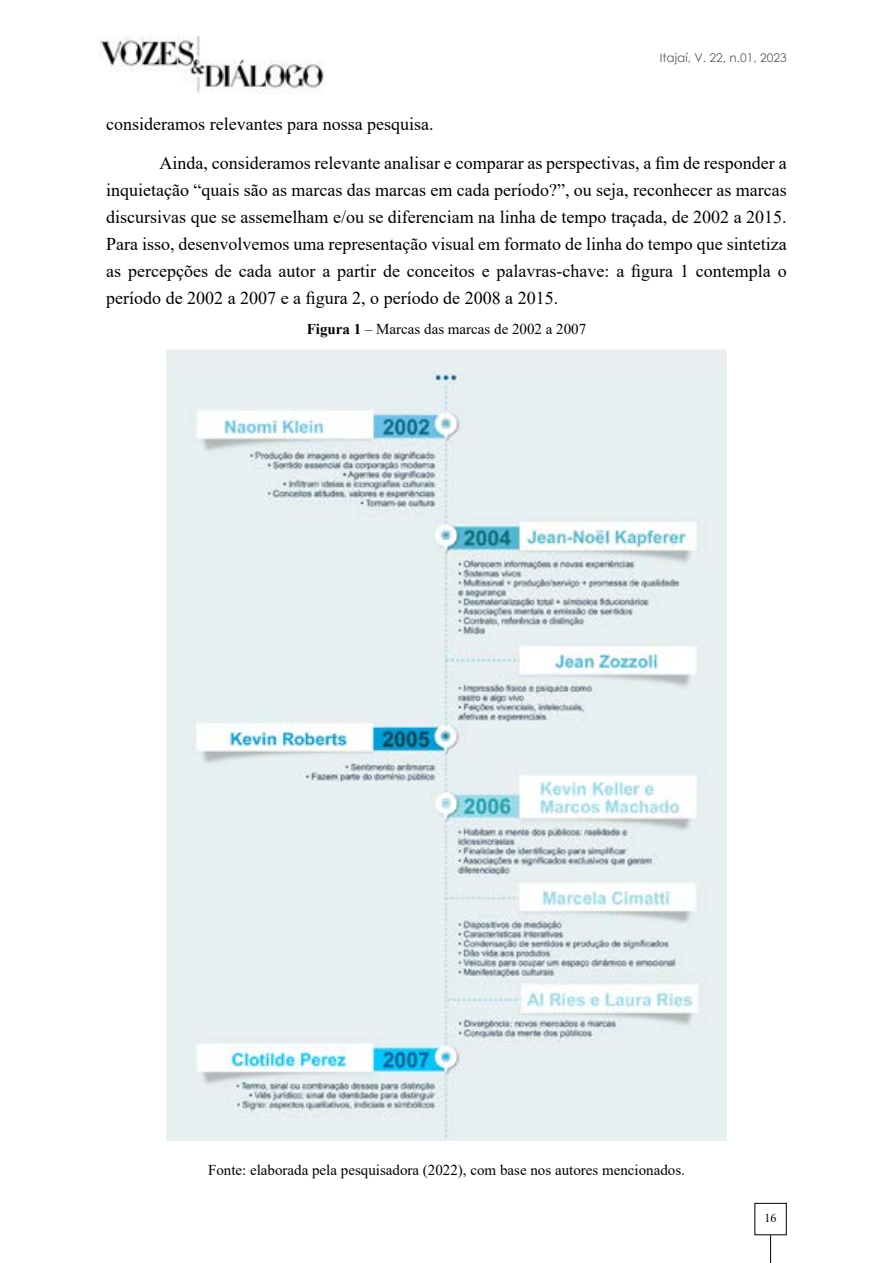
<style>
.page{position:relative;width:893px;height:1263px;background:#fff}
.page>*{position:absolute;margin:0;border:0;box-sizing:border-box;transform-origin:0 0}
.t1{font:18px/27px "Times New Roman";color:#000}
.t2{font:15px "Times New Roman";color:#000}
.t3{font:12px "Century Gothic";color:#5a5a5c}
.t4{font:12px "Times New Roman";color:#000}
.s1{font-weight:700}
</style>
<div class="page">
<img style="left:100px;top:36px;width:224px;height:57px">
<div style="left:755px;top:1203px;width:32px;height:32px;border:1px solid #000"></div>
<svg style="left:770px;top:1235px;width:1px;height:28px"></svg>
<img style="left:167px;top:350px;width:559px;height:790px">
<p class="t3" style="left:660px;top:50px;width:128px">Itajaí, V. 22, n.01, 2023</p>
<p class="t1" style="left:159px;top:104px;width:629px;line-height:39px;text-indent:-53px">consideramos relevantes para nossa pesquisa.<br>Ainda, consideramos relevante analisar e comparar as perspectivas, a fim de responder a</p>
<p class="t1" style="left:106px;top:176px;width:682px;text-align:justify">inquietação “quais são as marcas das marcas em cada período?”, ou seja, reconhecer as marcas discursivas que se assemelham e/ou se diferenciam na linha de tempo traçada, de 2002 a 2015.<br>Para isso, desenvolvemos uma representação visual em formato de linha do tempo que sintetiza as percepções de cada autor a partir de conceitos e palavras-chave: a figura 1 contempla o período de 2002 a 2007 e a figura 2, o período de 2008 a 2015.</p>
<p class="t2" style="left:307px;top:318px;width:281px"><span class="s1">Figura 1</span> – Marcas das marcas de 2002 a 2007</p>
<p class="t2" style="left:208px;top:1159px;width:478px">Fonte: elaborada pela pesquisadora (2022), com base nos autores mencionados.</p>
<p class="t4" style="left:764px;top:1210px;width:13px">16</p>
</div>
